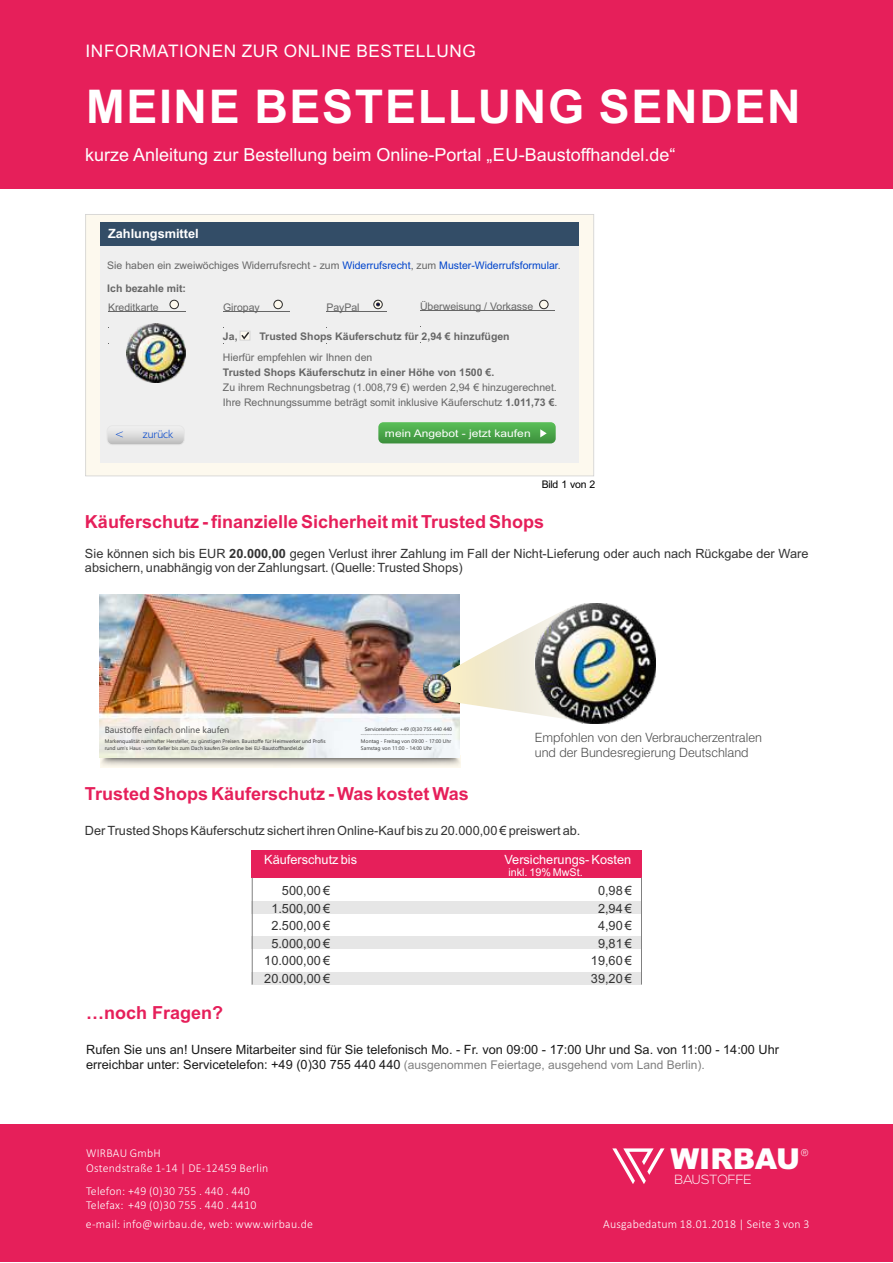
<style>
.page{position:relative;width:893px;height:1263px;background:#fff}
.page>*{position:absolute;margin:0;border:0;box-sizing:border-box;transform-origin:0 0}
.t1{font:700 46.5px "Arial";letter-spacing:.035em;color:#fff}
.t2{font:900 28.8px "Arial";color:#fefefe}
.t3{font:700 18px "Arial";color:#e61f5a}
.t4{font:18px "Arial";color:#fefefe}
.t5{font:17.25px "Arial";letter-spacing:.035em;color:#fefefe}
.t6{font:300 13.2px "Nexa";color:#fefefe}
.t7{font:12.75px/14.2px "Arial";color:#333}
.t8{font:12.75px/14.2px "Arial";color:#1a1a1a}
.t9{font:300 12.75px/15.3px "Swiss 721 BT";color:#4d4d4d}
.t10{font:12.75px "Arial";color:#fff}
.t11{font:700 12.75px "Arial";color:#fff}
.t12{font:300 12px/14.7px "Calibri";letter-spacing:.02em;color:#fefefe}
.t13{font:300 12px "Humanist 521 BT";color:#04c}
.t14{font:10.8px "Arial";color:#fff}
.t15{font:10.5px/15.1px "Arial";color:#666}
.t16{font:700 10.5px "Arial";color:#666}
.t17{font:10.5px "Arial";color:#fff;scale:1.15 1}
.t18{font:10.5px "Arial";letter-spacing:-.02em;color:#000}
.t19{font:300 9.6px "Nexa";color:#fefefe}
.t20{font:9px "Segoe UI";color:#4d4d4d}
.t21{font:5.25px/7.1px "Segoe UI";color:#333}
.t22{font:5.25px "Segoe UI";color:#333;scale:1.06 1}
.s1{color:#04c}
.s2{font-weight:700}
.s3{font-size:12px;color:#808080}
</style>
<div class="page">
<div style="left:0;top:0;width:893px;height:189px;background:#e61f5a"></div>
<div style="left:252px;top:850px;width:390px;height:27px;background:#e61f5a"></div>
<div style="left:252px;top:901px;width:390px;height:13px;background:#e6e6e6"></div>
<div style="left:252px;top:936px;width:390px;height:13px;background:#e6e6e6"></div>
<div style="left:252px;top:972px;width:390px;height:12px;background:#e6e6e6"></div>
<hr style="left:252px;top:877px;width:1px;height:107px;background:#808080">
<hr style="left:641px;top:877px;width:1px;height:107px;background:#808080">
<img style="left:100px;top:594px;width:360px;height:173px">
<svg style="left:437px;top:594px;width:170px;height:130px"></svg>
<img style="left:423px;top:675px;width:28px;height:27px">
<img style="left:535px;top:604px;width:120px;height:120px">
<svg style="left:85px;top:214px;width:509px;height:262px;background:#faf6ec"></svg>
<div style="left:100px;top:222px;width:479px;height:24px;background:#334d67"></div>
<div style="left:100px;top:246px;width:479px;height:216px;background:#efefef"></div>
<hr style="left:108px;top:311px;width:51px;height:1px;background:#666">
<svg style="left:159px;top:311px;width:27px;height:1px"></svg>
<img style="left:127px;top:324px;width:58px;height:59px">
<svg style="left:107px;top:426px;width:77px;height:19px"></svg>
<div style="left:107px;top:425px;width:77px;height:20px;border:1px solid #e6e6e6;border-radius:6px"></div>
<div style="left:170px;top:300px;width:8px;height:9px;background:#fdf9ee;border:1px solid #2b2a29;border-radius:50%"></div>
<hr style="left:223px;top:311px;width:37px;height:1px;background:#666">
<svg style="left:260px;top:311px;width:29px;height:1px"></svg>
<svg style="left:240px;top:331px;width:11px;height:10px"></svg>
<div style="left:274px;top:300px;width:8px;height:9px;background:#fdf9ee;border:1px solid #2b2a29;border-radius:50%"></div>
<hr style="left:420px;top:311px;width:113px;height:1px;background:#666">
<div style="left:540px;top:300px;width:8px;height:9px;background:#fdf9ee;border:1px solid #2b2a29;border-radius:50%"></div>
<svg style="left:378px;top:422px;width:178px;height:21px;background:#4da84c"></svg>
<svg style="left:540px;top:429px;width:7px;height:8px"></svg>
<div style="left:0;top:1124px;width:893px;height:138px;background:#e61f5a"></div>
<svg style="left:612px;top:1148px;width:52px;height:36px"></svg>
<hr style="left:326px;top:311px;width:34px;height:1px;background:#666">
<svg style="left:374px;top:300px;width:8px;height:9px"></svg>
<svg style="left:360px;top:303px;width:27px;height:9px"></svg>
<h3 class="t5" style="left:86px;top:44px;width:392px">INFORMATIONEN ZUR ONLINE BESTELLUNG</h3>
<h1 class="t1" style="left:86px;top:89px;width:716px">MEINE BESTELLUNG SENDEN</h1>
<h3 class="t4" style="left:85px;top:148px;width:592px">kurze Anleitung zur Bestellung beim Online-Portal „EU-Baustoffhandel.de“</h3>
<p class="t11" style="left:108px;top:229px;width:92px">Zahlungsmittel</p>
<p class="t15" style="left:107px;top:258px;width:455px">Sie haben ein zweiwöchiges Widerrufsrecht - zum <span class="s1">Widerrufsrecht</span>, zum <span class="s1">Muster-Widerrufsformular</span>.</p>
<p class="t16" style="left:107px;top:284px;width:80px">Ich bezahle mit:</p>
<p class="t15" style="left:108px;top:300px;width:52px">Kreditkarte</p>
<p class="t15" style="left:420px;top:299px;width:115px">Überweisung / Vorkasse</p>
<p class="t15" style="left:223px;top:300px;width:38px">Giropay</p>
<p class="t16" style="left:223px;top:332px;width:16px">Ja,</p>
<p class="t16" style="left:259px;top:332px;width:252px">Trusted Shops Käuferschutz für 2,94 € hinzufügen</p>
<p class="t15" style="left:223px;top:351px;width:151px">Hierfür empfehlen wir Ihnen den</p>
<p class="t16" style="left:223px;top:369px;width:273px">Trusted Shops Käuferschutz in einer Höhe von 1500 €.</p>
<p class="t15" style="left:223px;top:381px;width:336px">Zu ihrem Rechnungsbetrag (1.008,79 €) werden 2,94 € hinzugerechnet.<br>Ihre Rechnungssumme beträgt somit inklusive Käuferschutz <span class="s2">1.011,73 €</span>.</p>
<p class="t15" style="left:326px;top:300px;width:35px">PayPal</p>
<p class="t13" style="left:115px;top:429px;width:11px">&lt;</p>
<p class="t13" style="left:143px;top:429px;width:32px">zurück</p>
<p class="t17" style="left:385px;top:429px;width:128px">mein Angebot - jetzt kaufen</p>
<p class="t18" style="left:542px;top:480px;width:55px">Bild 1 von 2</p>
<h3 class="t3" style="left:85px;top:515px;width:461px">Käuferschutz - finanzielle Sicherheit mit Trusted Shops</h3>
<p class="t7" style="left:85px;top:547px;width:725px">Sie können sich bis EUR <span class="s2">20.000,00</span> gegen Verlust ihrer Zahlung im Fall der Nicht-Lieferung oder auch nach Rückgabe der Ware absichern, unabhängig von der Zahlungsart. (Quelle: Trusted Shops)</p>
<p class="t20" style="left:105px;top:726px;width:126px">Baustoffe einfach online kaufen</p>
<p class="t21" style="left:365px;top:726px;width:89px">Servicetelefon: +49 (0)30 755 440 440</p>
<p class="t21" style="left:105px;top:738px;width:222px">Markenqualität namhafter Hersteller, zu günstigen Preisen. Baustoffe für Heimwerker und Profis rund um's Haus - vom Keller bis zum Dach kaufen Sie online bei EU-Baustoffhandel.de</p>
<p class="t9" style="left:535px;top:731px;width:229px">Empfohlen von den Verbraucherzentralen und der Bundesregierung Deutschland</p>
<p class="t22" style="left:361px;top:731px;width:88px">............................................................................</p>
<p class="t21" style="left:361px;top:738px;width:92px">Montag - Freitag von 09:00 - 17:00 Uhr<br>Samstag von 11:00 - 14:00 Uhr</p>
<h3 class="t3" style="left:85px;top:786px;width:385px">Trusted Shops Käuferschutz - Was kostet Was</h3>
<p class="t7" style="left:85px;top:825px;width:497px">Der Trusted Shops Käuferschutz sichert ihren Online-Kauf bis zu 20.000,00 € preiswert ab.</p>
<p class="t10" style="left:264px;top:854px;width:94px">Käuferschutz bis</p>
<p class="t10" style="left:504px;top:854px;width:128px">Versicherungs- Kosten</p>
<p class="t14" style="left:508px;top:868px;width:76px">inkl. 19% MwSt.</p>
<p class="t7" style="left:282px;top:884px;width:50px">500,00 €</p>
<p class="t7" style="left:598px;top:884px;width:36px">0,98 €</p>
<p class="t7" style="left:271px;top:902px;width:60px">1.500,00 €</p>
<p class="t7" style="left:598px;top:902px;width:36px">2,94 €</p>
<p class="t7" style="left:271px;top:920px;width:60px">2.500,00 €</p>
<p class="t7" style="left:598px;top:920px;width:36px">4,90 €</p>
<p class="t7" style="left:271px;top:937px;width:60px">5.000,00 €</p>
<p class="t7" style="left:598px;top:937px;width:36px">9,81 €</p>
<p class="t7" style="left:264px;top:955px;width:67px">10.000,00 €</p>
<p class="t7" style="left:591px;top:955px;width:43px">19,60 €</p>
<p class="t7" style="left:264px;top:972px;width:67px">20.000,00 €</p>
<p class="t7" style="left:591px;top:972px;width:43px">39,20 €</p>
<h3 class="t3" style="left:86px;top:1006px;width:139px">…noch Fragen?</h3>
<p class="t8" style="left:86px;top:1044px;width:694px">Rufen Sie uns an! Unsere Mitarbeiter sind für Sie telefonisch Mo. - Fr. von 09:00 - 17:00 Uhr und Sa. von 11:00 - 14:00 Uhr erreichbar unter: Servicetelefon: +49 (0)30 755 440 440 <span class="s3">(ausgenommen Feiertage, ausgehend vom Land Berlin).</span></p>
<p class="t12" style="left:86px;top:1146px;width:184px">WIRBAU GmbH<br>Ostendstraße 1-14 | DE-12459 Berlin</p>
<p class="t12" style="left:86px;top:1184px;width:172px">Telefon: +49 (0)30 755 . 440 . 440<br>Telefax: +49 (0)30 755 . 440 . 4410</p>
<p class="t12" style="left:86px;top:1218px;width:228px">e-mail: info@wirbau.de, web: www.wirbau.de</p>
<h2 class="t2" style="left:670px;top:1148px;width:131px">WIRBAU</h2>
<p class="t6" style="left:674px;top:1174px;width:79px">BAUSTOFFE</p>
<p class="t19" style="left:800px;top:1149px;width:10px">®</p>
<p class="t12" style="left:603px;top:1218px;width:208px">Ausgabedatum 18.01.2018 | Seite 3 von 3</p>
</div>
